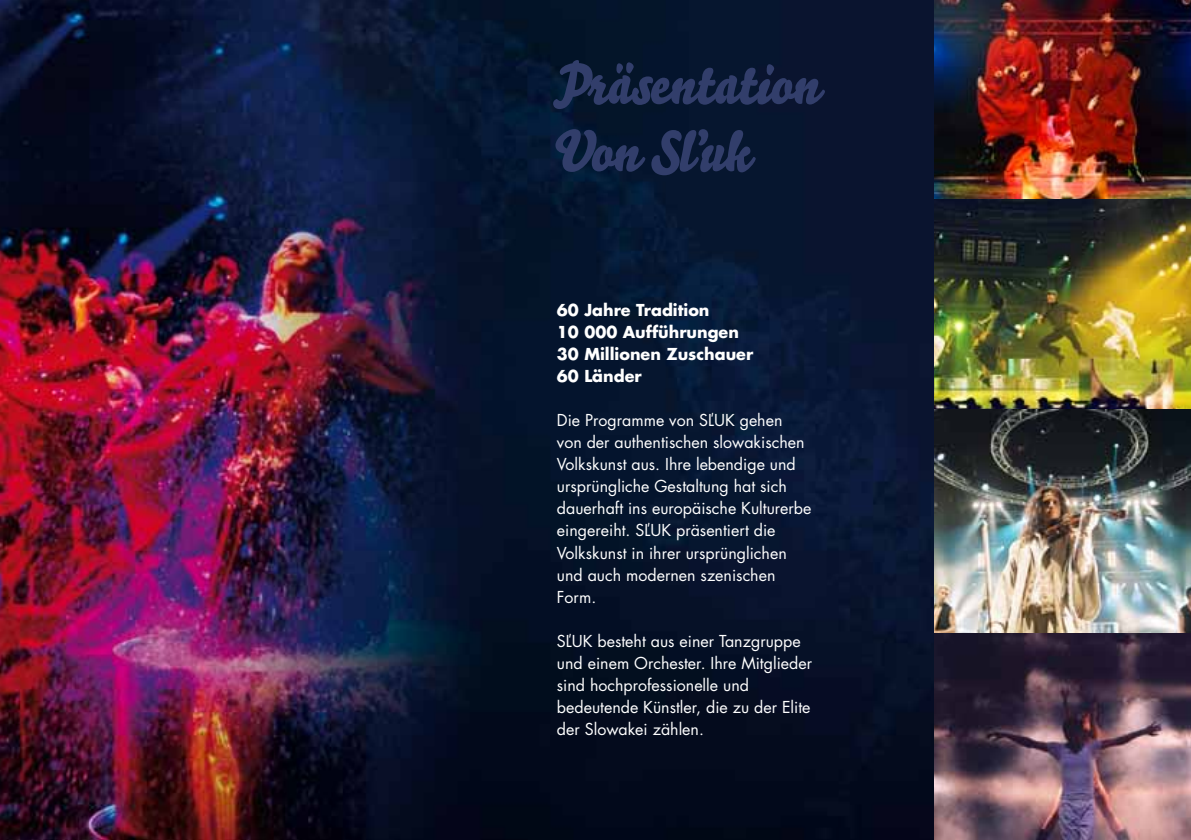
<style>
.page{position:relative;width:1191px;height:840px;background:#fff}
.page>*{position:absolute;margin:0;border:0;box-sizing:border-box;transform-origin:0 0}
.t1{font:56px/67.2px "Bello Pro";letter-spacing:-.005em;color:#323e6b}
.t2{font:16px/22px "Futura CE Book";color:#fff}
.t3{font:700 16px/22px "Futura CE";color:#fff}
</style>
<div class="page">
<img style="left:0;top:0;width:934px;height:839px">
<img style="left:934px;top:0;width:257px;height:409px">
<img style="left:934px;top:409px;width:257px;height:430px">
<h1 class="t1" style="left:552px;top:49px;width:268px">Präsentation<br>Von Sľuk</h1>
<p class="t3" style="left:557px;top:299px;width:198px">60 Jahre Tradition<br>10 000 Aufführungen<br>30 Millionen Zuschauer<br>60 Länder</p>
<p class="t2" style="left:557px;top:410px;width:256px">Die Programme von SĽUK gehen<br>von der authentischen slowakischen<br>Volkskunst aus. Ihre lebendige und ursprüngliche Gestaltung hat sich dauerhaft ins europäische Kulturerbe eingereiht. SĽUK präsentiert die<br>Volkskunst in ihrer ursprünglichen und auch modernen szenischen<br>Form.</p>
<p class="t2" style="left:557px;top:630px;width:257px">SĽUK besteht aus einer Tanzgruppe und einem Orchester. Ihre Mitglieder sind hochprofessionelle und bedeutende Künstler, die zu der Elite der Slowakei zählen.</p>
</div>
